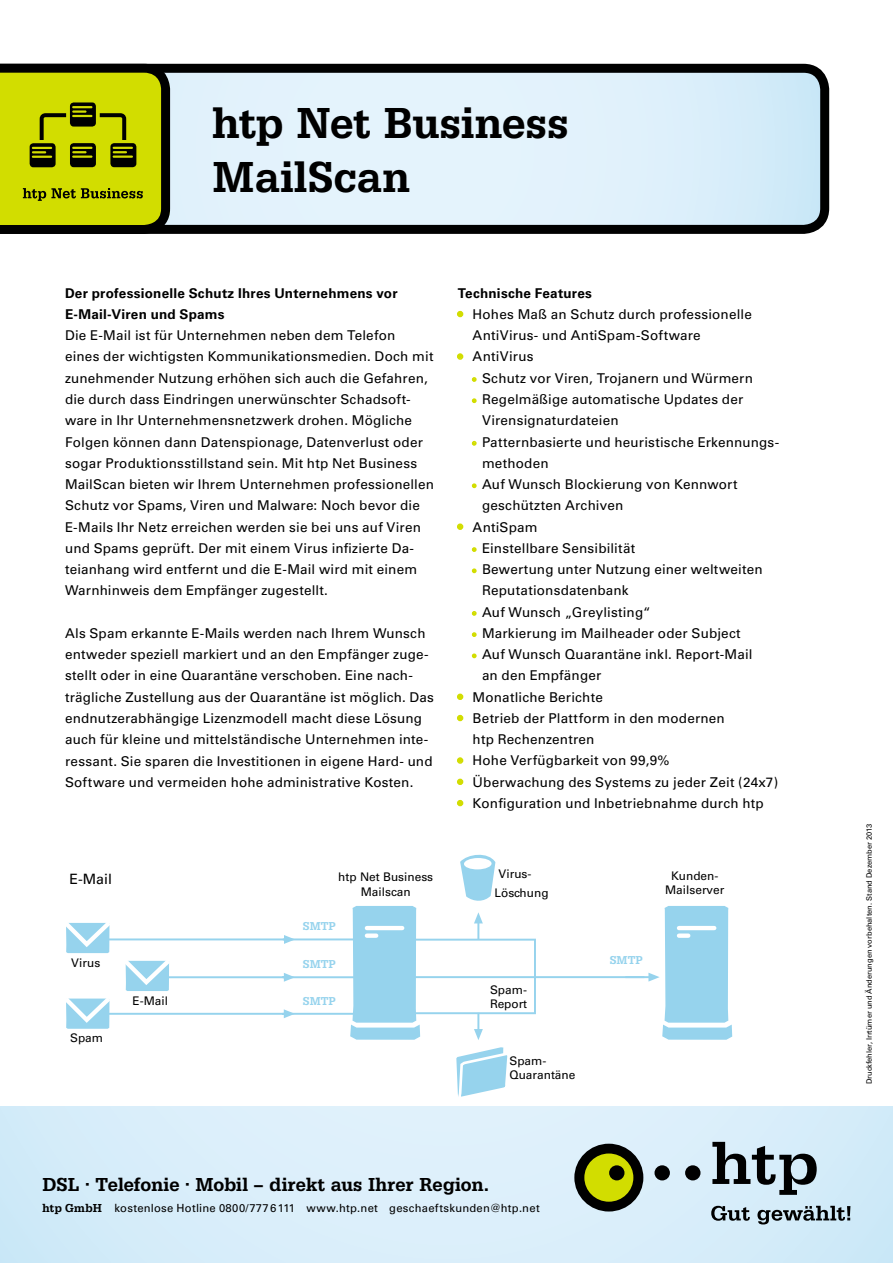
<style>
.page{position:relative;width:893px;height:1263px;background:#daeefa}
.page>*{position:absolute;margin:0;border:0;box-sizing:border-box;transform-origin:0 0}
.t1{font:500 45px/54px "Egyptienne URW Nar";letter-spacing:.01em;color:#000}
.t2{font:500 19.5px "Egyptienne URW Nar";letter-spacing:.005em;color:#000}
.t3{font:14.25px "Univers LT Std";color:#000}
.t4{font:13.5px/21.3px "Univers LT Std";letter-spacing:.01em;color:#000}
.t5{font:700 13.5px/21.3px "Univers LT Std";letter-spacing:.015em;color:#000}
.t6{font:11.85px/14.2px "Univers LT Std";color:#000}
.t7{font:500 11.85px "Egyptienne URW Nar";letter-spacing:.005em;color:#96d3ed}
.t8{font:11.25px "Univers LT Std";letter-spacing:.02em;color:#000}
.t9{font:7.5px "Univers LT Std";color:#000}
.s1{color:#d2dd00}
.s2{font-size:9px;color:#d2dd00}
.s3{font-family:"Egyptienne URW Nar";font-weight:500;font-size:12px}
</style>
<div class="page">
<div style="left:574px;top:1144px;width:69px;height:67px;background:#000;border-radius:50%"></div>
<div style="left:584px;top:1153px;width:49px;height:49px;background:#d2dd00;border-radius:50%"></div>
<div style="left:654px;top:1165px;width:16px;height:15px;background:#000;border-radius:50%"></div>
<div style="left:685px;top:1165px;width:15px;height:15px;background:#000;border-radius:50%"></div>
<svg style="left:712px;top:1142px;width:105px;height:53px"></svg>
<svg style="left:711px;top:1206px;width:39px;height:15px"></svg>
<svg style="left:757px;top:1206px;width:93px;height:18px"></svg>
<div style="left:609px;top:1165px;width:15px;height:15px;background:#000;border-radius:50%"></div>
<div style="left:0;top:0;width:893px;height:1106px;background:#fff"></div>
<svg style="left:0;top:63px;width:830px;height:171px"></svg>
<svg style="left:0;top:64px;width:170px;height:170px"></svg>
<svg style="left:125px;top:960px;width:50px;height:31px"></svg>
<hr style="left:108px;top:938px;width:247px;height:2px;background:#96d3ed">
<hr style="left:159px;top:976px;width:199px;height:2px;background:#96d3ed">
<hr style="left:109px;top:1013px;width:249px;height:2px;background:#96d3ed">
<svg style="left:66px;top:923px;width:49px;height:30px"></svg>
<svg style="left:66px;top:998px;width:49px;height:31px"></svg>
<svg style="left:281px;top:854px;width:451px;height:186px"></svg>
<svg style="left:456px;top:1047px;width:52px;height:50px"></svg>
<svg style="left:457px;top:311px;width:6px;height:6px"></svg>
<div style="left:457px;top:353px;width:6px;height:7px;border:2px solid #d2dd00;border-radius:50%"></div>
<svg style="left:472px;top:377px;width:5px;height:5px"></svg>
<svg style="left:472px;top:398px;width:5px;height:5px"></svg>
<svg style="left:472px;top:441px;width:5px;height:5px"></svg>
<svg style="left:472px;top:483px;width:5px;height:5px"></svg>
<div style="left:457px;top:523px;width:6px;height:7px;border:2px solid #d2dd00;border-radius:50%"></div>
<svg style="left:472px;top:547px;width:5px;height:5px"></svg>
<svg style="left:472px;top:568px;width:5px;height:5px"></svg>
<svg style="left:472px;top:611px;width:5px;height:5px"></svg>
<svg style="left:472px;top:632px;width:5px;height:5px"></svg>
<svg style="left:472px;top:653px;width:5px;height:5px"></svg>
<svg style="left:457px;top:694px;width:6px;height:6px"></svg>
<svg style="left:457px;top:715px;width:6px;height:6px"></svg>
<div style="left:457px;top:757px;width:6px;height:7px;border:2px solid #d2dd00;border-radius:50%"></div>
<svg style="left:457px;top:779px;width:6px;height:6px"></svg>
<svg style="left:457px;top:800px;width:6px;height:6px"></svg>
<h1 class="t1" style="left:213px;top:97px;width:358px">htp Net Business<br>MailScan</h1>
<p class="t5" style="left:65px;top:282px;width:334px">Der professionelle Schutz Ihres Unternehmens vor<br>E-Mail-Viren und Spams</p>
<p class="t4" style="left:65px;top:325px;width:371px">Die E-Mail ist für Unternehmen neben dem Telefon<br>eines der wichtigsten Kommunikationsmedien. Doch mit zunehmender Nutzung erhöhen sich auch die Gefahren, die durch dass Eindringen unerwünschter Schadsoft&shy;ware in Ihr Unternehmensnetzwerk drohen. Mögliche Folgen können dann Datenspionage, Datenverlust oder sogar Produktionsstillstand sein. Mit htp Net Business MailScan bieten wir Ihrem Unternehmen professionellen Schutz vor Spams, Viren und Malware: Noch bevor die E-Mails Ihr Netz erreichen werden sie bei uns auf Viren und Spams geprüft. Der mit einem Virus infizierte Da&shy;teianhang wird entfernt und die E-Mail wird mit einem Warnhinweis dem Empfänger zugestellt.</p>
<p class="t4" style="left:65px;top:622px;width:370px">Als Spam erkannte E-Mails werden nach Ihrem Wunsch entweder speziell markiert und an den Empfänger zuge&shy;stellt oder in eine Quarantäne verschoben. Eine nach&shy;trägliche Zustellung aus der Quarantäne ist möglich. Das endnutzerabhängige Lizenzmodell macht diese Lösung auch für kleine und mittelständische Unternehmen inte&shy;ressant. Sie sparen die Investitionen in eigene Hard- und Software und vermeiden hohe administrative Kosten.</p>
<p class="t5" style="left:458px;top:282px;width:136px">Technische Features</p>
<p class="t4" style="left:473px;top:304px;width:281px;text-indent:-15px"><span class="s1">•</span> Hohes Maß an Schutz durch professionelle<br>AntiVirus- und AntiSpam-Software</p>
<p class="t4" style="left:458px;top:346px;width:77px"><span class="s1">•</span> AntiVirus</p>
<p class="t4" style="left:473px;top:367px;width:282px"><span class="s2">•</span> Schutz vor Viren, Trojanern und Würmern</p>
<p class="t4" style="left:482px;top:389px;width:263px;text-indent:-9px"><span class="s2">•</span> Regelmäßige automatische Updates der<br>Virensignaturdateien</p>
<p class="t4" style="left:482px;top:431px;width:298px;text-indent:-9px"><span class="s2">•</span> Patternbasierte und heuristische Erkennungs‑ methoden</p>
<p class="t4" style="left:482px;top:474px;width:257px;text-indent:-9px"><span class="s2">•</span> Auf Wunsch Blockierung von Kennwort geschützten Archiven</p>
<p class="t4" style="left:458px;top:516px;width:81px"><span class="s1">•</span> AntiSpam</p>
<p class="t4" style="left:473px;top:537px;width:164px"><span class="s2">•</span> Einstellbare Sensibilität</p>
<p class="t4" style="left:482px;top:559px;width:282px;text-indent:-9px"><span class="s2">•</span> Bewertung unter Nutzung einer weltweiten<br>Reputationsdatenbank</p>
<p class="t4" style="left:473px;top:601px;width:180px"><span class="s2">•</span> Auf Wunsch „Greylisting“</p>
<p class="t4" style="left:473px;top:622px;width:270px"><span class="s2">•</span> Markierung im Mailheader oder Subject</p>
<p class="t4" style="left:482px;top:644px;width:272px;text-indent:-9px"><span class="s2">•</span> Auf Wunsch Quarantäne inkl. Report-Mail an den Empfänger</p>
<p class="t4" style="left:458px;top:686px;width:147px"><span class="s1">•</span> Monatliche Berichte</p>
<p class="t4" style="left:473px;top:707px;width:254px;text-indent:-15px"><span class="s1">•</span> Betrieb der Plattform in den modernen htp Rechenzentren</p>
<p class="t4" style="left:458px;top:750px;width:213px"><span class="s1">•</span> Hohe Verfügbarkeit von 99,9%</p>
<p class="t4" style="left:458px;top:771px;width:322px"><span class="s1">•</span> Überwachung des Systems zu jeder Zeit (24x7)</p>
<p class="t4" style="left:458px;top:793px;width:308px"><span class="s1">•</span> Konfiguration und Inbetriebnahme durch htp</p>
<p class="t3" style="left:69px;top:871px;width:44px">E-Mail</p>
<p class="t6" style="left:71px;top:955px;width:31px">Virus</p>
<p class="t6" style="left:70px;top:1031px;width:34px">Spam</p>
<p class="t6" style="left:133px;top:993px;width:37px">E-Mail</p>
<p class="t6" style="left:338px;top:870px;width:96px;text-align:center">htp Net Business<br>Mailscan</p>
<p class="t6" style="left:495px;top:864px;width:56px;line-height:19px;text-indent:4px">Virus-<br>Löschung</p>
<p class="t7" style="left:303px;top:919px;width:35px">SMTP</p>
<p class="t7" style="left:303px;top:957px;width:35px">SMTP</p>
<p class="t7" style="left:303px;top:994px;width:35px">SMTP</p>
<p class="t6" style="left:490px;top:983px;width:39px">Spam-<br>Report</p>
<p class="t6" style="left:509px;top:1054px;width:67px">Spam-<br>Quarantäne</p>
<p class="t6" style="left:665px;top:869px;width:61px;text-align:center">Kunden-<br>Mailserver</p>
<p class="t7" style="left:610px;top:953px;width:35px">SMTP</p>
<h2 class="t2" style="left:43px;top:1173px;width:448px">DSL · Telefonie · Mobil – direkt aus Ihrer Region.</h2>
<p class="t8" style="left:43px;top:1201px;width:499px"><span class="s3">htp GmbH</span> kostenlose Hotline 0800/7776111 www.htp.net geschaeftskunden@htp.net</p>
<p class="t9" style="left:865px;top:1084px;width:262px;rotate:-90deg">Druckfehler, Irrtümer und Änderungen vorbehalten. Stand Dezember 2013</p>
</div>
